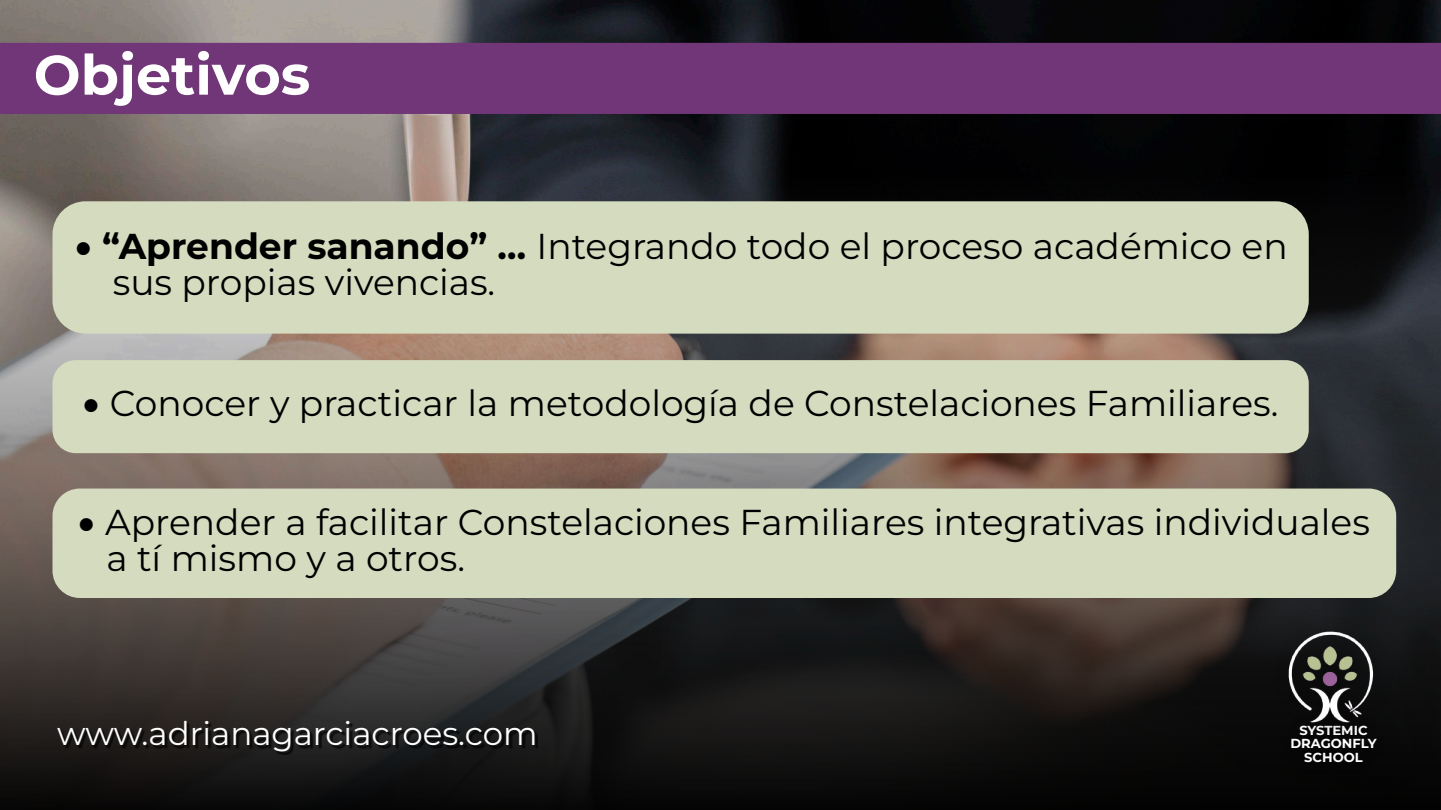
<style>
.page{position:relative;width:1441px;height:810px;background:#fff}
.page>*{position:absolute;margin:0;border:0;box-sizing:border-box;transform-origin:0 0}
.t1{font:700 55.57px "Montserrat";color:#fff}
.t2{font:36px/36px "Montserrat";color:#000}
.t3{font:32.47px "Montserrat";color:#fff}
.t4{font:700 13.05px/13.8px "Montserrat";color:#fff;text-align:center}
.s1{font-weight:700}
</style>
<div class="page">
<img style="left:0;top:0;width:1440px;height:169px">
<img style="left:0;top:169px;width:1440px;height:641px">
<img style="left:60px;top:723px;width:477px;height:31px">
<div style="left:1281px;top:741px;width:105px;height:33px;background:#060606"></div>
<img style="left:1274px;top:617px;width:120px;height:124px">
<div style="left:52px;top:201px;width:1257px;height:133px;background:#d5dbbf;border-radius:33px"></div>
<div style="left:52px;top:360px;width:1257px;height:93px;background:#d5dbbf;border-radius:23px"></div>
<div style="left:52px;top:489px;width:1344px;height:109px;background:#d5dbbf;border-radius:27px"></div>
<div style="left:0;top:43px;width:1440px;height:71px;background:#713678"></div>
<h1 class="t1" style="left:34px;top:41px;width:278px">Objetivos</h1>
<p class="t2" style="left:102px;top:229px;width:1187px"><span class="s1">“Aprender sanando” …</span> Integrando todo el proceso académico en sus propias vivencias.</p>
<p class="t2" style="left:110px;top:386px;width:1170px">Conocer y practicar la metodología de Constelaciones Familiares.</p>
<p class="t2" style="left:105px;top:504px;width:1266px">Aprender a facilitar Constelaciones Familiares integrativas individuales a tí mismo y a otros.</p>
<p class="t3" style="left:57px;top:714px;width:482px">www.adrianagarciacroes.com</p>
<p class="t4" style="left:1290px;top:723px;width:88px">SYSTEMIC<br>DRAGONFLY<br>SCHOOL</p>
</div>
